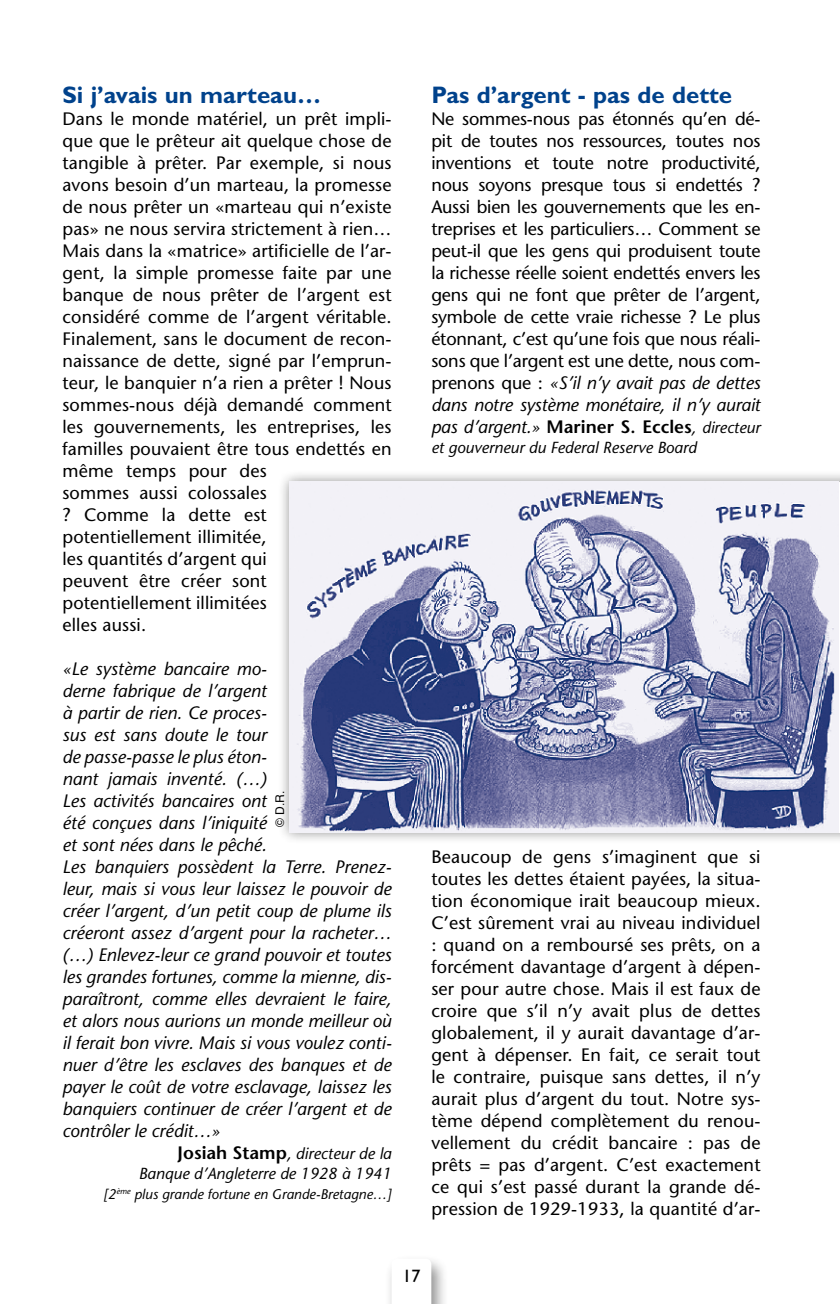
<style>
.page{position:relative;width:840px;height:1304px;background:#fff}
.page>*{position:absolute;margin:0;border:0;box-sizing:border-box;transform-origin:0 0}
.t1{font:700 24px "Gill Sans";color:#00428c}
.t2{font:18px/22px "Stone Sans";letter-spacing:.01em;color:#000;text-align:justify}
.t3{font:italic 18px/22px "Stone Sans";color:#000}
.t4{font:18px "Gill Sans";color:#000}
.t5{font:italic 16px/20px "Stone Sans";color:#000;text-align:right}
.t6{font:italic 14px "Stone Sans";color:#000}
.t7{font:12px "Helvetica";color:#000}
.s1{font-weight:600;font-style:normal;font-size:18px}
.s2{font-style:italic}
.s3{font-weight:600}
.s4{font-style:italic;font-size:16px}
</style>
<div class="page">
<div style="left:276px;top:469px;width:563px;height:375px;background:#000;opacity:.44"></div>
<img style="left:289px;top:482px;width:549px;height:350px">
<div style="left:384px;top:1254px;width:64px;height:50px;background:#000;opacity:.44"></div>
<svg style="left:391px;top:1259px;width:40px;height:45px"></svg>
<h1 class="t1" style="left:62px;top:81px;width:260px">Si j’avais un marteau…</h1>
<p class="t2" style="left:62px;top:108px;width:330px;text-align:left">Dans le monde matériel, un prêt impli&shy;que que le prêteur ait quelque chose de tangible à prêter. Par exemple, si nous avons besoin d’un marteau, la promesse de nous prêter un «marteau qui n’existe pas» ne nous servira strictement à rien… Mais dans la «matrice» artificielle de l’ar&shy;gent, la simple promesse faite par une banque de nous prêter de l’argent est considéré comme de l’argent véritable.<br>Finalement, sans le document de recon&shy;naissance de dette, signé par l’emprun&shy;teur, le banquier n’a rien a prêter ! Nous sommes-nous déjà demandé comment les gouvernements, les entreprises, les familles pouvaient être tous endettés en même temps pour des<br>sommes aussi colossales<br>? Comme la dette est potentiellement illimitée,<br>les quantités d’argent qui<br>peuvent être créer sont potentiellement illimitées<br>elles aussi.</p>
<p class="t3" style="left:62px;top:658px;width:330px">«Le système bancaire mo-<br>derne fabrique de l’argent<br>à partir de rien. Ce proces-<br>sus est sans doute le tour<br>de passe-passe le plus éton-<br>nant jamais inventé. (…)<br>Les activités bancaires ont<br>été conçues dans l’iniquité<br>et sont nées dans le pêché.<br>Les banquiers possèdent la Terre. Prenez&shy;leur, mais si vous leur laissez le pouvoir de créer l’argent, d’un petit coup de plume ils créeront assez d’argent pour la racheter… (…) Enlevez-leur ce grand pouvoir et toutes les grandes fortunes, comme la mienne, dis&shy;paraîtront, comme elles devraient le faire, et alors nous aurions un monde meilleur où il ferait bon vivre. Mais si vous voulez conti&shy;nuer d’être les esclaves des banques et de payer le coût de votre esclavage, laissez les banquiers continuer de créer l’argent et de contrôler le crédit…»</p>
<p class="t5" style="left:139px;top:1143px;width:254px"><span class="s1">Josiah Stamp</span>, directeur de la<br>Banque d’Angleterre de 1928 à 1941</p>
<p class="t6" style="left:104px;top:1186px;width:289px">[2<sup>ème</sup> plus grande fortune en Grande-Bretagne…]</p>
<p class="t7" style="left:270px;top:827px;width:38px;rotate:-90deg">© D.R.</p>
<h1 class="t1" style="left:431px;top:81px;width:302px">Pas d’argent - pas de dette</h1>
<p class="t2" style="left:431px;top:108px;width:330px">Ne sommes-nous pas étonnés qu’en dé&shy;pit de toutes nos ressources, toutes nos inventions et toute notre productivité, nous soyons presque tous si endettés ?<br>Aussi bien les gouvernements que les en&shy;treprises et les particuliers… Comment se peut-il que les gens qui produisent toute la richesse réelle soient endettés envers les gens qui ne font que prêter de l’argent, symbole de cette vraie richesse ? Le plus étonnant, c’est qu’une fois que nous réali&shy;sons que l’argent est une dette, nous com&shy;prenons que : <span class="s2">«S’il n’y avait pas de dettes dans notre système monétaire, il n’y aurait pas d’argent.»</span> <span class="s3">Mariner S. Eccles</span><span class="s4">, directeur</span></p>
<p class="t5" style="left:431px;top:437px;width:267px">et gouverneur du Federal Reserve Board</p>
<p class="t2" style="left:431px;top:846px;width:330px">Beaucoup de gens s’imaginent que si toutes les dettes étaient payées, la situa&shy;tion économique irait beaucoup mieux.<br>C’est sûrement vrai au niveau individuel : quand on a remboursé ses prêts, on a forcément davantage d’argent à dépen&shy;ser pour autre chose. Mais il est faux de croire que s’il n’y avait plus de dettes globalement, il y aurait davantage d’ar&shy;gent à dépenser. En fait, ce serait tout le contraire, puisque sans dettes, il n’y aurait plus d’argent du tout. Notre sys&shy;tème dépend complètement du renou&shy;vellement du crédit bancaire : pas de prêts = pas d’argent. C’est exactement ce qui s’est passé durant la grande dé&shy;pression de 1929-1933, la quantité d’ar-</p>
<p class="t4" style="left:402px;top:1265px;width:19px">17</p>
</div>
